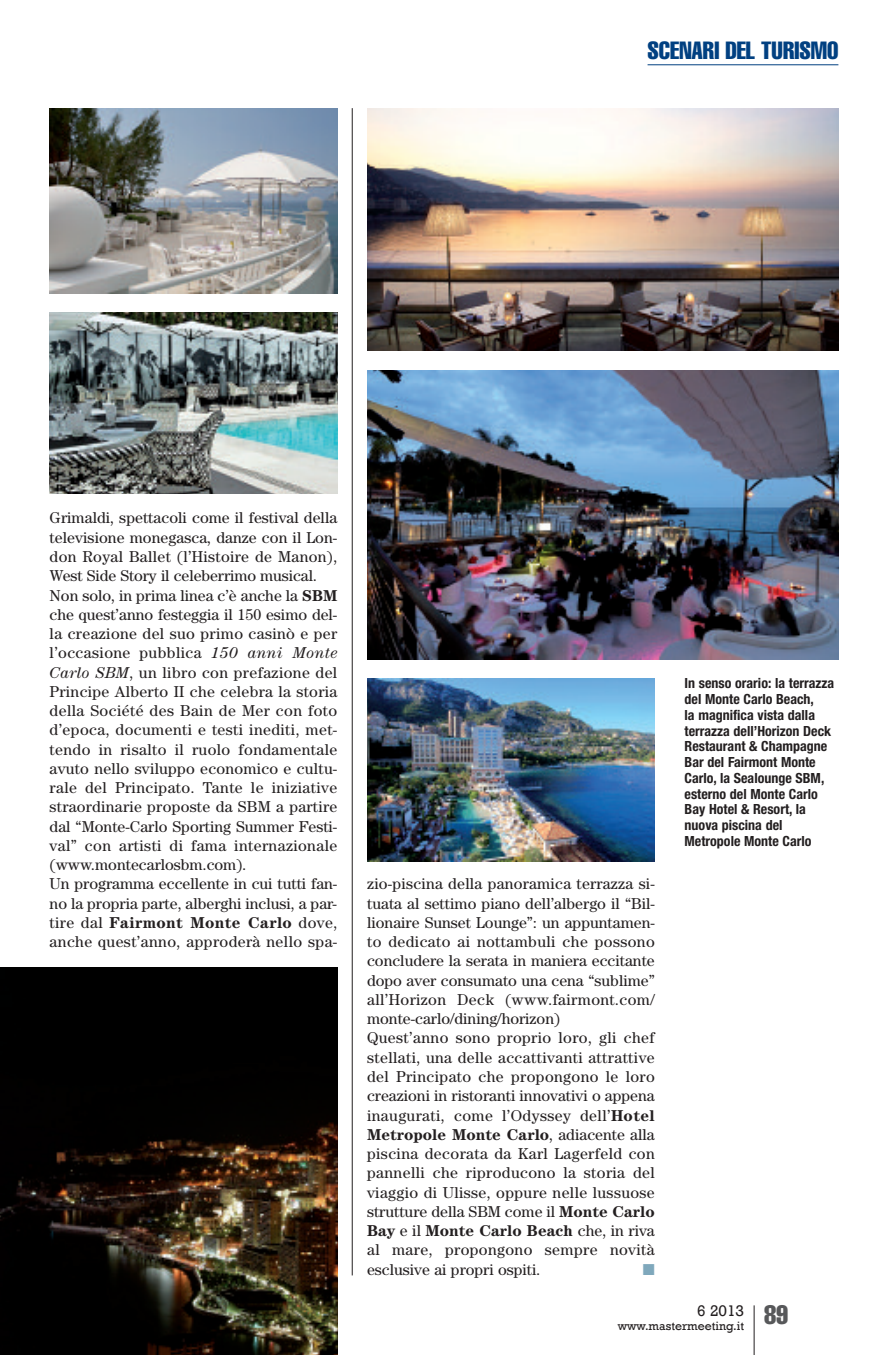
<style>
.page{position:relative;width:893px;height:1355px;background:#fff}
.page>*{position:absolute;margin:0;border:0;box-sizing:border-box;transform-origin:0 0}
.t1{font:extra-condensed 24.5px "Helvetica";color:#014081}
.t2{font:15.75px/19.2px "Century";letter-spacing:.02em;color:#231f20}
.t3{font:15.75px "Rockwell";color:#231f20}
.t4{font:15.75px "Zapf Dingbats";color:#7fa8bc}
.t5{font:700 condensed 14px/15.8px "Helvetica Neue";color:#231f20}
.t6{font:12.25px "Rockwell";color:#231f20}
.s1{font-weight:700}
.s2{font-style:italic}
</style>
<div class="page">
<hr style="left:754px;top:1305px;width:1px;height:49px;background:#231f20">
<hr style="left:648px;top:64px;width:190px;height:1px;background:#014081">
<hr style="left:352px;top:108px;width:1px;height:1167px;background:#231f20">
<img style="left:0;top:967px;width:337px;height:387px">
<img style="left:367px;top:108px;width:471px;height:243px">
<img style="left:367px;top:370px;width:471px;height:289px">
<img style="left:50px;top:108px;width:287px;height:185px">
<img style="left:50px;top:312px;width:287px;height:181px">
<img style="left:367px;top:678px;width:288px;height:183px">
<h1 class="t1" style="left:648px;top:42px;width:192px">SCENARI DEL TURISMO</h1>
<p class="t2" style="left:50px;top:510px;width:289px">Grimaldi, spettacoli come il festival della televisione monegasca, danze con il Lon&shy;don Royal Ballet (l’Histoire de Manon), West Side Story il celeberrimo musical.<br>Non solo, in prima linea c’è anche la <span class="s1">SBM </span>che quest’anno festeggia il 150 esimo del&shy;la creazione del suo primo casinò e per l’occasione pubblica <span class="s2">150 anni Monte Carlo SBM</span>, un libro con prefazione del Principe Alberto II che celebra la storia della Société des Bain de Mer con foto d’epoca, documenti e testi inediti, met&shy;tendo in risalto il ruolo fondamentale avuto nello sviluppo economico e cultu&shy;rale del Principato. Tante le iniziative straordinarie proposte da SBM a partire dal “Monte-Carlo Sporting Summer Festi&shy;val” con artisti di fama internazionale (www.montecarlosbm.com).<br>Un programma eccellente in cui tutti fan&shy;no la propria parte, alberghi inclusi, a par&shy;tire dal <span class="s1">Fairmont Monte Carlo</span> dove, anche quest’anno, approderà nello spa-</p>
<p class="t2" style="left:367px;top:875px;width:289px">zio-piscina della panoramica terrazza si&shy;tuata al settimo piano dell’albergo il “Bil&shy;lionaire Sunset Lounge”: un appuntamen&shy;to dedicato ai nottambuli che possono concludere la serata in maniera eccitante dopo aver consumato una cena “sublime” all’Horizon Deck (www.fairmont.com/ monte-carlo/dining/horizon)<br>Quest’anno sono proprio loro, gli chef stellati, una delle accattivanti attrattive del Principato che propongono le loro creazioni in ristoranti innovativi o appena inaugurati, come l’Odyssey dell’<span class="s1">Hotel Metropole Monte Carlo</span>, adiacente alla piscina decorata da Karl Lagerfeld con pannelli che riproducono la storia del viaggio di Ulisse, oppure nelle lussuose strutture della SBM come il <span class="s1">Monte Carlo Bay</span> e il <span class="s1">Monte Carlo Beach</span> che, in riva al mare, propongono sempre novità esclusive ai propri ospiti.</p>
<p class="t4" style="left:643px;top:1259px;width:13px">■</p>
<p class="t5" style="left:685px;top:676px;width:151px">In senso orario: la terrazza del Monte Carlo Beach,<br>la magnifica vista dalla terrazza dell’Horizon Deck<br>Restaurant &amp; Champagne<br>Bar del Fairmont Monte<br>Carlo, la Sealounge SBM, esterno del Monte Carlo<br>Bay Hotel &amp; Resort, la nuova piscina del<br>Metropole Monte Carlo</p>
<p class="t6" style="left:618px;top:1318px;width:172px">www.mastermeeting.it <sup>89</sup></p>
<p class="t3" style="left:697px;top:1300px;width:49px">6 2013</p>
</div>
